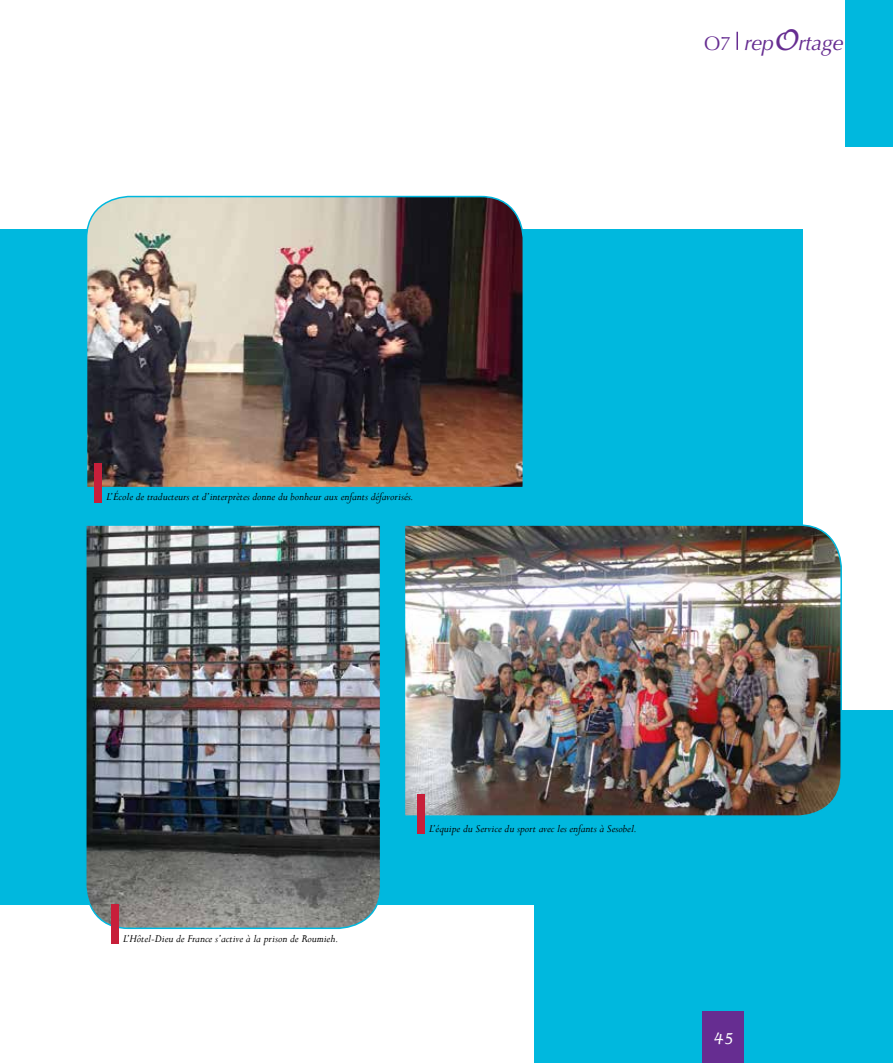
<style>
.page{position:relative;width:893px;height:1063px;background:#fff}
.page>*{position:absolute;margin:0;border:0;box-sizing:border-box;transform-origin:0 0}
.t1{font:italic 21.3px "Optima";letter-spacing:-.005em;color:#662d91}
.t2{font:italic 15px "Lucida Handwriting";color:#fff}
.t3{font:italic 12px "Perpetua";color:#000}
.s1{font-style:normal;font-size:19.5px}
.s2{font-family:"Lucida Handwriting";font-size:28.5px}
</style>
<div class="page">
<svg style="left:736px;top:32px;width:2px;height:18px"></svg>
<div style="left:845px;top:0;width:48px;height:147px;background:#00b8de"></div>
<div style="left:534px;top:710px;width:359px;height:353px;background:#00b8de"></div>
<div style="left:702px;top:1012px;width:42px;height:51px;background:#662d91"></div>
<div style="left:0;top:230px;width:803px;height:675px;background:#00b8de"></div>
<img style="left:85px;top:195px;width:440px;height:292px">
<img style="left:405px;top:524px;width:437px;height:294px">
<img style="left:86px;top:525px;width:294px;height:405px">
<div style="left:94px;top:463px;width:8px;height:39px;background:#c71f3a"></div>
<div style="left:111px;top:905px;width:7px;height:39px;background:#c71f3a"></div>
<div style="left:417px;top:794px;width:7px;height:40px;background:#c71f3a"></div>
<h1 class="t1" style="left:704px;top:30px;width:140px"><span class="s1">O7</span> rep<span class="s2">O</span>rtage</h1>
<p class="t3" style="left:107px;top:489px;width:309px">L’École de traducteurs et d’interprètes donne du bonheur aux enfants défavorisés.</p>
<p class="t3" style="left:123px;top:931px;width:217px">L’Hôtel-Dieu de France s’active à la prison de Roumieh.</p>
<p class="t3" style="left:429px;top:821px;width:209px">L’équipe du Service du sport avec les enfants à Sesobel.</p>
<p class="t2" style="left:713px;top:1030px;width:22px">45</p>
</div>
